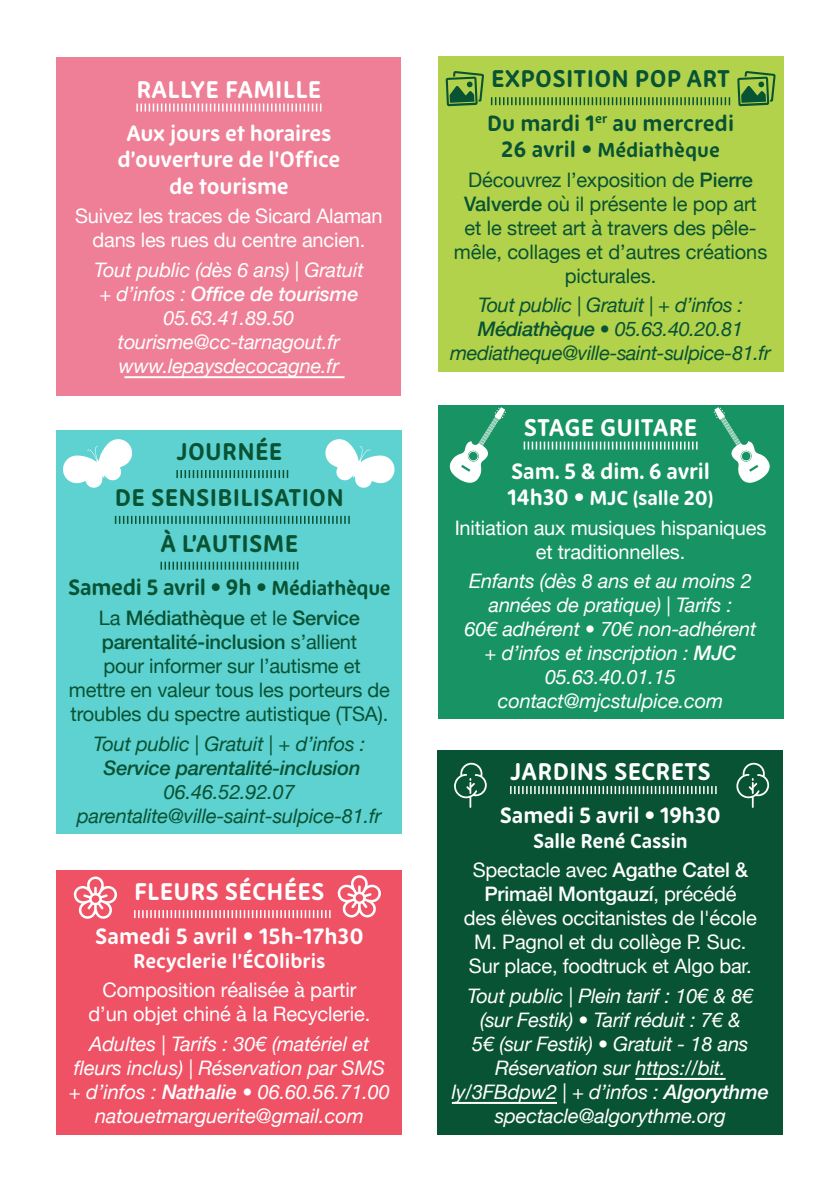
<style>
.page{position:relative;width:840px;height:1191px;background:#fff}
.page>*{position:absolute;margin:0;border:0;box-sizing:border-box;transform-origin:0 0}
.t1{font:700 24px "New Zen";letter-spacing:.01em;color:#fff}
.t2{font:700 24px "New Zen";letter-spacing:.01em;color:#085333}
.t3{font:700 22px/26.4px "New Zen";letter-spacing:-.01em;color:#fff;text-align:center}
.t4{font:700 22px "New Zen";letter-spacing:-.015em;color:#085333}
.t5{font:italic 20px/24px "Helvetica Neue";letter-spacing:-.01em;color:#fff;text-align:center}
.t6{font:20px/24px "Helvetica Neue";letter-spacing:-.01em;color:#fff;text-align:center}
.t7{font:20px/24px "Helvetica Neue";letter-spacing:-.01em;color:#085333;text-align:center}
.t8{font:italic 20px/24px "Helvetica Neue";letter-spacing:-.02em;color:#085333;text-align:center}
.t9{font:700 20px "New Zen";letter-spacing:-.01em;color:#fff}
.t10{font:700 20px "New Zen";color:#085333}
.s1{font-weight:500}
.s2{font-size:20px}
.s3{font-size:22px}
</style>
<div class="page">
<div style="left:57px;top:430px;width:345px;height:404px;background:#5ed1d1"></div>
<svg style="left:176px;top:470px;width:112px;height:8px"></svg>
<svg style="left:115px;top:516px;width:234px;height:8px"></svg>
<svg style="left:160px;top:561px;width:138px;height:8px"></svg>
<div style="left:437px;top:406px;width:345px;height:313px;background:#179364"></div>
<svg style="left:523px;top:441px;width:174px;height:8px"></svg>
<div style="left:437px;top:750px;width:345px;height:384px;background:#085333"></div>
<svg style="left:510px;top:786px;width:206px;height:8px"></svg>
<hr style="left:635px;top:1078px;width:90px;height:2px;background:#fff">
<hr style="left:451px;top:1102px;width:105px;height:2px;background:#fff">
<div style="left:57px;top:57px;width:344px;height:338px;background:#ee7f96"></div>
<svg style="left:136px;top:104px;width:185px;height:8px"></svg>
<hr style="left:124px;top:376px;width:220px;height:2px;background:#fff">
<div style="left:437px;top:57px;width:345px;height:315px;background:#b3d24c"></div>
<svg style="left:490px;top:97px;width:239px;height:8px"></svg>
<svg style="left:737px;top:71px;width:38px;height:35px"></svg>
<svg style="left:445px;top:71px;width:39px;height:35px"></svg>
<div style="left:57px;top:870px;width:345px;height:264px;background:#ef5265"></div>
<svg style="left:134px;top:910px;width:196px;height:8px"></svg>
<svg style="left:325px;top:439px;width:70px;height:49px"></svg>
<svg style="left:63px;top:439px;width:70px;height:49px"></svg>
<svg style="left:449px;top:407px;width:56px;height:76px"></svg>
<svg style="left:713px;top:407px;width:56px;height:76px"></svg>
<svg style="left:73px;top:876px;width:44px;height:43px"></svg>
<svg style="left:337px;top:875px;width:44px;height:43px"></svg>
<svg style="left:454px;top:763px;width:32px;height:45px"></svg>
<svg style="left:736px;top:763px;width:32px;height:45px"></svg>
<p class="t1" style="left:136px;top:74px;width:186px">RALLYE FAMILLE</p>
<p class="t3" style="left:117px;top:120px;width:224px">Aux jours et horaires d’ouverture de l'Office de tourisme</p>
<p class="t6" style="left:75px;top:205px;width:309px">Suivez les traces de Sicard Alaman dans les rues du centre ancien.</p>
<p class="t5" style="left:94px;top:259px;width:271px">Tout public (dès 6 ans) | Gratuit + d’infos : <span class="s1">Office de tourisme<br></span>05.63.41.89.50 tourisme@cc-tarnagout.fr www.lepaysdecocagne.fr</p>
<p class="t2" style="left:176px;top:437px;width:107px">JOURNÉE</p>
<p class="t2" style="left:115px;top:483px;width:230px">DE SENSIBILISATION</p>
<p class="t2" style="left:160px;top:528px;width:139px">À L’AUTISME</p>
<p class="t4" style="left:68px;top:574px;width:324px">Samedi 5 avril • 9h • <span class="s2">Médiathèque</span></p>
<p class="t7" style="left:69px;top:607px;width:322px">La <span class="s1">Médiathèque</span> et le <span class="s1">Service parentalité-inclusion</span> s’allient<br>pour informer sur l’autisme et<br>mettre en valeur tous les porteurs de troubles du spectre autistique (TSA).</p>
<p class="t8" style="left:77px;top:732px;width:306px">Tout public | Gratuit | + d’infos :<br><span class="s1">Service parentalité-inclusion<br></span>06.46.52.92.07 parentalite@ville-saint-sulpice-81.fr</p>
<p class="t1" style="left:134px;top:877px;width:192px">FLEURS SÉCHÉES</p>
<p class="t3" style="left:95px;top:922px;width:270px">Samedi 5 avril • 15h-17h30</p>
<p class="t9" style="left:133px;top:948px;width:194px">Recyclerie l’ÉCOlibris</p>
<p class="t6" style="left:88px;top:979px;width:283px">Composition réalisée à partir d’un objet chiné à la Recyclerie.</p>
<p class="t5" style="left:69px;top:1033px;width:322px">Adultes | Tarifs : 30€ (matériel et fleurs inclus) | Réservation par SMS + d’infos : <span class="s1">Nathalie</span> • 06.60.56.71.00 natouetmarguerite@gmail.com</p>
<p class="t2" style="left:490px;top:64px;width:240px">EXPOSITION POP ART</p>
<p class="t4" style="left:486px;top:109px;width:248px">Du mardi 1<sup>er</sup> au mercredi</p>
<p class="t10" style="left:501px;top:138px;width:220px"><span class="s3">26 avril •</span> Médiathèque</p>
<p class="t7" style="left:453px;top:169px;width:315px">Découvrez l’exposition de <span class="s1">Pierre<br>Valverde</span> où il présente le pop art et le street art à travers des pêle&shy;mêle, collages et d’autres créations picturales.</p>
<p class="t8" style="left:450px;top:294px;width:322px">Tout public | Gratuit | + d’infos :<br><span class="s1">Médiathèque</span> • 05.63.40.20.81 mediatheque@ville-saint-sulpice-81.fr</p>
<p class="t1" style="left:523px;top:412px;width:175px">STAGE GUITARE</p>
<p class="t3" style="left:511px;top:458px;width:200px">Sam. 5 &amp; dim. 6 avril</p>
<p class="t9" style="left:507px;top:486px;width:207px"><span class="s3">14h30 •</span> MJC (salle 20)</p>
<p class="t6" style="left:454px;top:516px;width:313px">Initiation aux musiques hispaniques et traditionnelles.</p>
<p class="t5" style="left:464px;top:570px;width:293px">Enfants (dès 8 ans et au moins 2 années de pratique) | Tarifs :<br>60€ adhérent • 70€ non-adhérent + d’infos et inscription : <span class="s1">MJC<br></span>05.63.40.01.15 contact@mjcstulpice.com</p>
<p class="t1" style="left:509px;top:757px;width:202px">JARDINS SECRETS</p>
<p class="t3" style="left:499px;top:802px;width:222px">Samedi 5 avril • 19h30</p>
<p class="t9" style="left:532px;top:828px;width:156px">Salle René Cassin</p>
<p class="t6" style="left:463px;top:859px;width:294px">Spectacle avec <span class="s1">Agathe Catel &amp;<br>Primaël Montgauzí</span>, précédé<br>des élèves occitanistes de l'école<br>M. Pagnol et du collège P. Suc.<br>Sur place, foodtruck et Algo bar.</p>
<p class="t5" style="left:451px;top:985px;width:318px">Tout public | Plein tarif : 10€ &amp; 8€ (sur Festik) • Tarif réduit : 7€ &amp;<br>5€ (sur Festik) • Gratuit - 18 ans<br>Réservation sur https://bit. ly/3FBdpw2 | + d’infos : <span class="s1">Algorythme </span>spectacle@algorythme.org</p>
</div>
